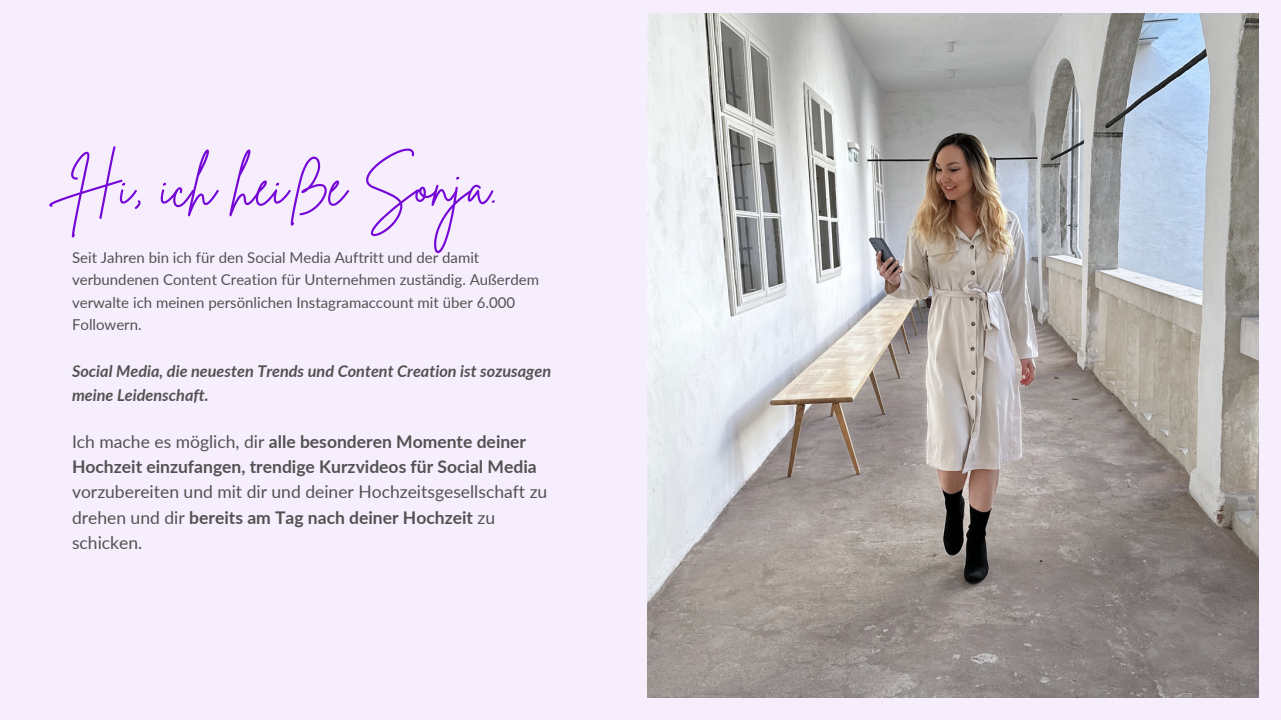
<style>
.page{position:relative;width:1281px;height:720px;background:#f6eefd}
.page>*{position:absolute;margin:0;border:0;box-sizing:border-box;transform-origin:0 0}
.t1{font:56.25px "Brittany Signature";color:#7507d7}
.t2{font:700 17.5px/25.2px "Lato";color:#525252}
.t3{font:italic 700 16.25px/23.5px "Lato";color:#525252}
.t4{font:15px/22.5px "Lato";color:#525252}
.s1{font-weight:400}
</style>
<div class="page">
<img style="left:647px;top:14px;width:611px;height:684px">
<p class="t1" style="left:72px;top:149px;width:427px">Hi, ich heiße Sonja.</p>
<p class="t4" style="left:72px;top:246px;width:468px">Seit Jahren bin ich für den Social Media Auftritt und der damit verbundenen Content Creation für Unternehmen zuständig. Außerdem verwalte ich meinen persönlichen Instagramaccount mit über 6.000<br>Followern.</p>
<p class="t3" style="left:72px;top:359px;width:480px">Social Media, die neuesten Trends und Content Creation ist sozusagen meine Leidenschaft.</p>
<p class="t2" style="left:72px;top:428px;width:477px"><span class="s1">Ich mache es möglich, dir</span> alle besonderen Momente deiner Hochzeit einzufangen, trendige Kurzvideos für Social Media <span class="s1">vorzubereiten und mit dir und deiner Hochzeitsgesellschaft zu drehen und dir</span> bereits am Tag nach deiner Hochzeit <span class="s1">zu schicken.</span></p>
</div>
